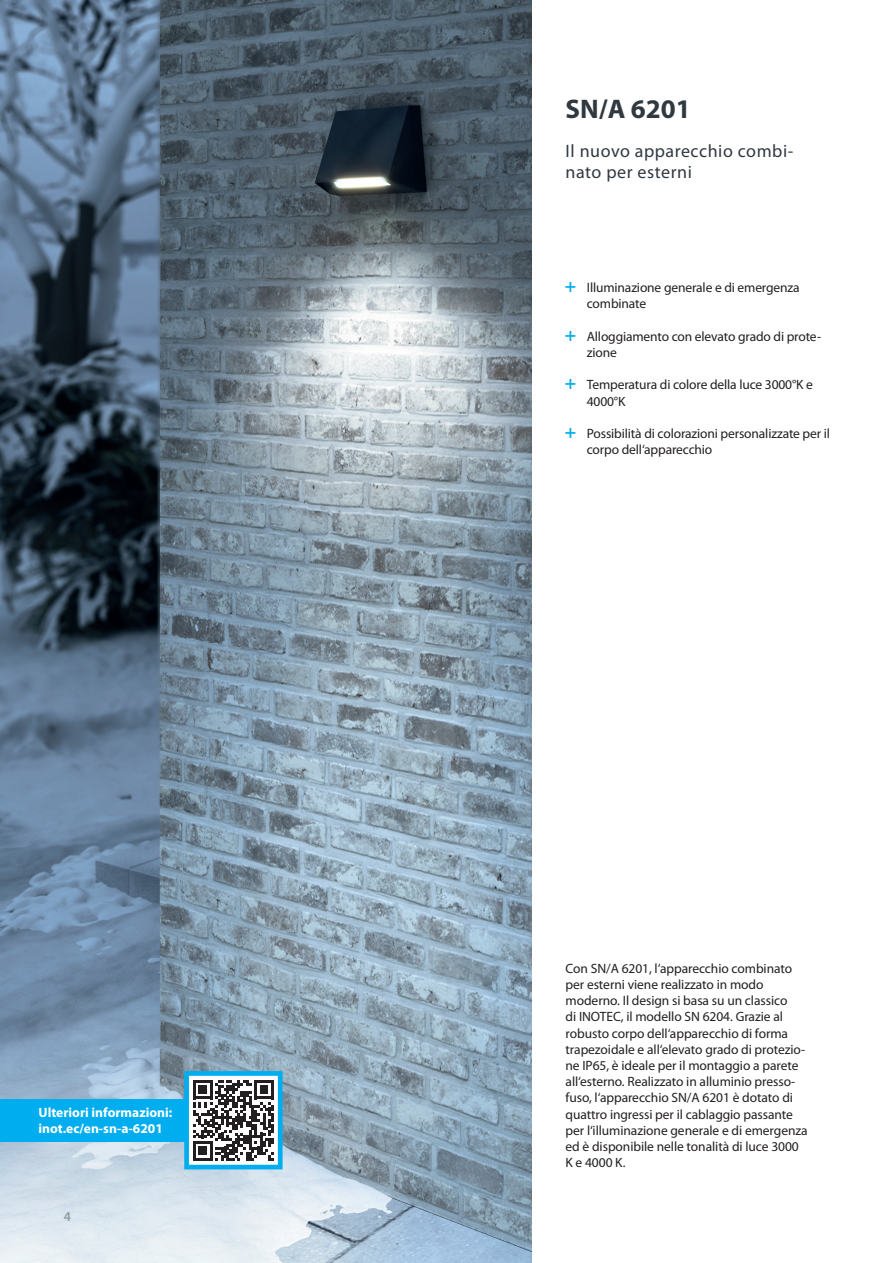
<style>
.page{position:relative;width:893px;height:1263px;background:#fff}
.page>*{position:absolute;margin:0;border:0;box-sizing:border-box;transform-origin:0 0}
.t1{font:700 27px "Myriad Pro";color:#313940}
.t2{font:18px/21.6px "Myriad Pro";letter-spacing:.03em;color:#313940}
.t3{font:13.5px/16.2px "Myriad Pro";letter-spacing:-.005em;color:#231f20}
.t4{font:700 13.5px/16.2px "Myriad Pro";color:#fff}
.t5{font:600 13.5px "Myriad Pro";color:#909a9e}
</style>
<div class="page">
<img style="left:0;top:0;width:531px;height:1263px">
<div style="left:0;top:1099px;width:196px;height:42px;background:#00aeef"></div>
<div style="left:187px;top:1073px;width:93px;height:94px;background:#fff"></div>
<svg style="left:193px;top:1080px;width:81px;height:81px"></svg>
<div style="left:184px;top:1071px;width:99px;height:98px;border:5px solid #00aeef"></div>
<p class="t4" style="left:38px;top:1104px;width:135px">Ulteriori informazioni: inot.ec/en-sn-a-6201</p>
<p class="t5" style="left:64px;top:1208px;width:9px">4</p>
<h1 class="t1" style="left:566px;top:91px;width:127px">SN/A 6201</h1>
<h2 class="t2" style="left:566px;top:140px;width:229px">Il nuovo apparecchio combi&shy;nato per esterni</h2>
<p class="t3" style="left:587px;top:279px;width:214px">Illuminazione generale e di emergenza combinate</p>
<p class="t3" style="left:587px;top:328px;width:236px">Alloggiamento con elevato grado di prote&shy;zione</p>
<p class="t3" style="left:587px;top:377px;width:228px">Temperatura di colore della luce 3000°K e<br>4000°K</p>
<p class="t3" style="left:587px;top:425px;width:245px">Possibilità di colorazioni personalizzate per il corpo dell‘apparecchio</p>
<p class="t3" style="left:566px;top:960px;width:244px">Con SN/A 6201, l‘apparecchio combinato per esterni viene realizzato in modo moderno. Il design si basa su un classico<br>di INOTEC, il modello SN 6204. Grazie al robusto corpo dell‘apparecchio di forma trapezoidale e all‘elevato grado di protezio&shy;ne IP65, è ideale per il montaggio a parete all‘esterno. Realizzato in alluminio presso&shy;fuso, l‘apparecchio SN/A 6201 è dotato di quattro ingressi per il cablaggio passante per l‘illuminazione generale e di emergenza ed è disponibile nelle tonalità di luce 3000<br>K e 4000 K.</p>
</div>
